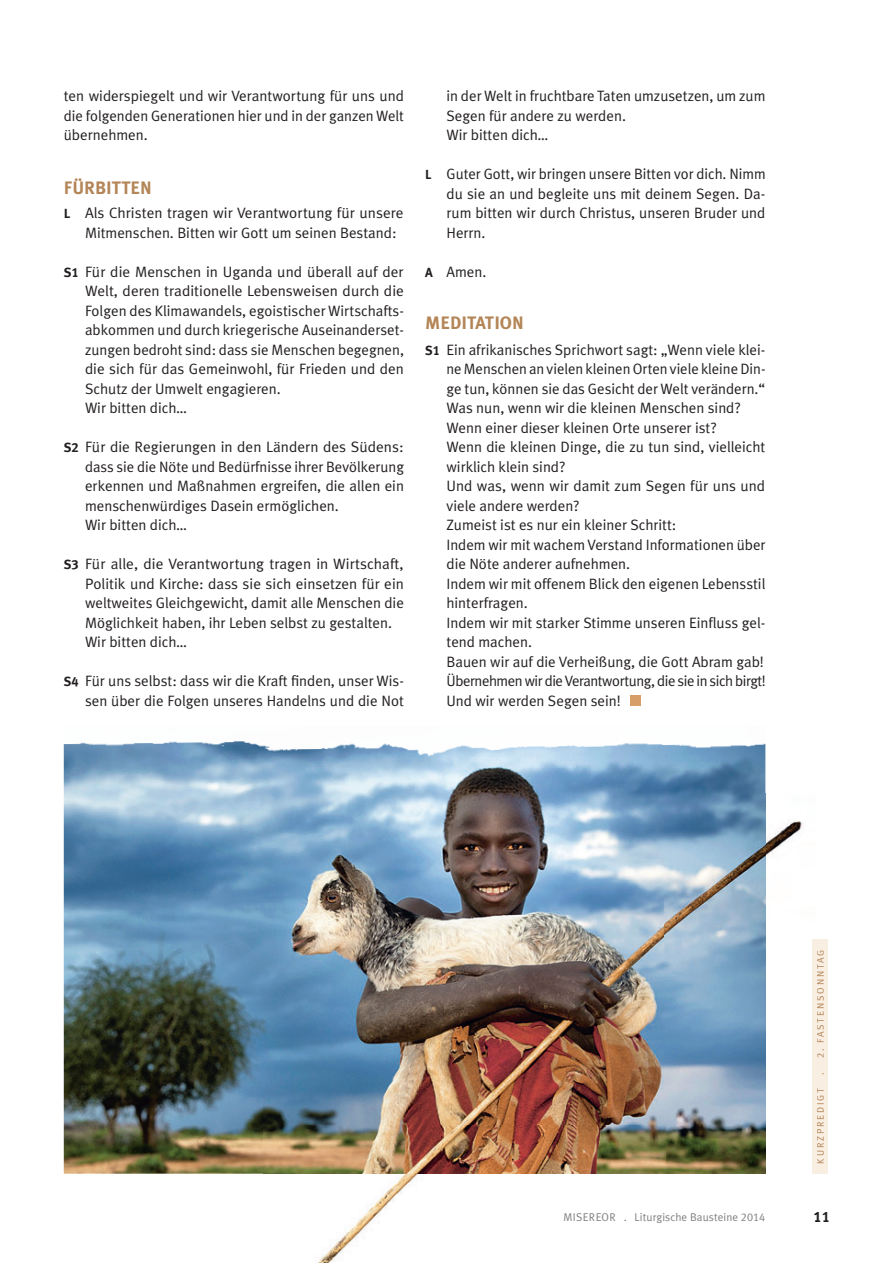
<style>
.page{position:relative;width:893px;height:1263px;background:#fff}
.page>*{position:absolute;margin:0;border:0;box-sizing:border-box;transform-origin:0 0}
.t1{font:700 18px "Meta Plus";color:#b38557}
.t2{font:15px/19.5px "Meta Plus Normal";color:#231f20}
.t3{font:15px "Meta Plus Bold Caps";color:#000}
.t4{font:11.25px "Meta Plus Normal";letter-spacing:.01em;color:#7f7f7f}
.t5{font:9.75px "Meta Plus Normal";letter-spacing:.18em;color:#b38557}
.s1{font-family:"Meta Plus";font-weight:700;font-size:13.2px}
.s2{font-family:"Meta Plus Bold Caps";font-size:13.2px}
.s3{font-family:"Meta Plus Normal Caps"}
.s4{color:#231f20}
</style>
<div class="page">
<div style="left:812px;top:940px;width:16px;height:234px;background:#f8eee2"></div>
<img style="left:64px;top:761px;width:701px;height:413px">
<img style="left:63px;top:741px;width:703px;height:20px">
<div style="left:630px;top:695px;width:10px;height:11px;background:#d89e69"></div>
<img style="left:765px;top:794px;width:51px;height:380px">
<img style="left:318px;top:1174px;width:100px;height:89px">
<img style="left:812px;top:940px;width:4px;height:234px">
<img style="left:264px;top:794px;width:501px;height:380px">
<p class="t2" style="left:64px;top:87px;width:342px;text-align:justify">ten widerspiegelt und wir Verantwortung für uns und die folgenden Generationen hier und in der ganzen Welt übernehmen.</p>
<p class="t1" style="left:64px;top:181px;width:90px">FÜRBITTEN</p>
<p class="t2" style="left:85px;top:204px;width:320px;text-indent:-21px"><span class="s1">L</span> Als Christen tragen wir Verantwortung für unsere<br>Mitmenschen. Bitten wir Gott um seinen Bestand:</p>
<p class="t2" style="left:85px;top:263px;width:320px;text-indent:-21px"><span class="s1">S</span><span class="s2">1</span> Für die Menschen in Uganda und überall auf der Welt, deren traditionelle Lebensweisen durch die Folgen des Klimawandels, egoistischer Wirtschafts&shy;abkommen und durch kriegerische Auseinanderset&shy;zungen bedroht sind: dass sie Menschen begegnen, die sich für das Gemeinwohl, für Frieden und den Schutz der Umwelt engagieren.<br>Wir bitten dich…</p>
<p class="t2" style="left:85px;top:438px;width:320px;text-indent:-21px"><span class="s1">S</span><span class="s2">2</span> Für die Regierungen in den Ländern des Südens: dass sie die Nöte und Bedürfnisse ihrer Bevölkerung erkennen und Maßnahmen ergreifen, die allen ein menschenwürdiges Dasein ermöglichen.<br>Wir bitten dich…</p>
<p class="t2" style="left:85px;top:555px;width:320px;text-indent:-21px"><span class="s1">S</span><span class="s2">3</span> Für alle, die Verantwortung tragen in Wirtschaft, Politik und Kirche: dass sie sich einsetzen für ein weltweites Gleichgewicht, damit alle Menschen die Möglichkeit haben, ihr Leben selbst zu gestalten.<br>Wir bitten dich…</p>
<p class="t2" style="left:64px;top:672px;width:342px;text-align:right"><span class="s1">S</span><span class="s2">4</span> Für uns selbst: dass wir die Kraft finden, unser Wis&shy;sen über die Folgen unseres Handelns und die Not</p>
<p class="t2" style="left:446px;top:87px;width:320px">in der Welt in fruchtbare Taten umzusetzen, um zum<br>Segen für andere zu werden.<br>Wir bitten dich…</p>
<p class="t2" style="left:446px;top:165px;width:321px;text-align:justify;text-indent:-21px"><span class="s1">L</span> Guter Gott, wir bringen unsere Bitten vor dich. Nimm du sie an und begleite uns mit deinem Segen. Da&shy;rum bitten wir durch Christus, unseren Bruder und Herrn.</p>
<p class="t2" style="left:425px;top:263px;width:63px"><span class="s1">A</span> Amen.</p>
<p class="t1" style="left:425px;top:316px;width:100px">MEDITATION</p>
<p class="t2" style="left:446px;top:341px;width:321px;text-indent:-21px"><span class="s1">S</span><span class="s2">1</span> Ein afrikanisches Sprichwort sagt: „Wenn viele klei&shy;ne Menschen an vielen kleinen Orten viele kleine Din&shy;ge tun, können sie das Gesicht der Welt verändern.“ Was nun, wenn wir die kleinen Menschen sind?<br>Wenn einer dieser kleinen Orte unserer ist?<br>Wenn die kleinen Dinge, die zu tun sind, vielleicht wirklich klein sind?<br>Und was, wenn wir damit zum Segen für uns und viele andere werden?<br>Zumeist ist es nur ein kleiner Schritt:<br>Indem wir mit wachem Verstand Informationen über die Nöte anderer aufnehmen.<br>Indem wir mit offenem Blick den eigenen Lebensstil hinterfragen.<br>Indem wir mit starker Stimme unseren Einfluss gel&shy;tend machen.<br>Bauen wir auf die Verheißung, die Gott Abram gab!<br>Übernehmen wir die Verantwortung, die sie in sich birgt!<br>Und wir werden Segen sein!</p>
<p class="t4" style="left:564px;top:1213px;width:203px">MISEREOR . Liturgische Bausteine <span class="s3">2014</span></p>
<p class="t5" style="left:817px;top:1058px;width:110px;rotate:-90deg"><span class="s3">2</span>. FASTENSONNTAG</p>
<p class="t5" style="left:817px;top:1074px;width:4px;rotate:-90deg">.</p>
<p class="t5" style="left:817px;top:1163px;width:77px;rotate:-90deg">KURZPREDIGT</p>
<p class="t3" style="left:813px;top:1207px;width:18px">1<span class="s4">1</span></p>
</div>
